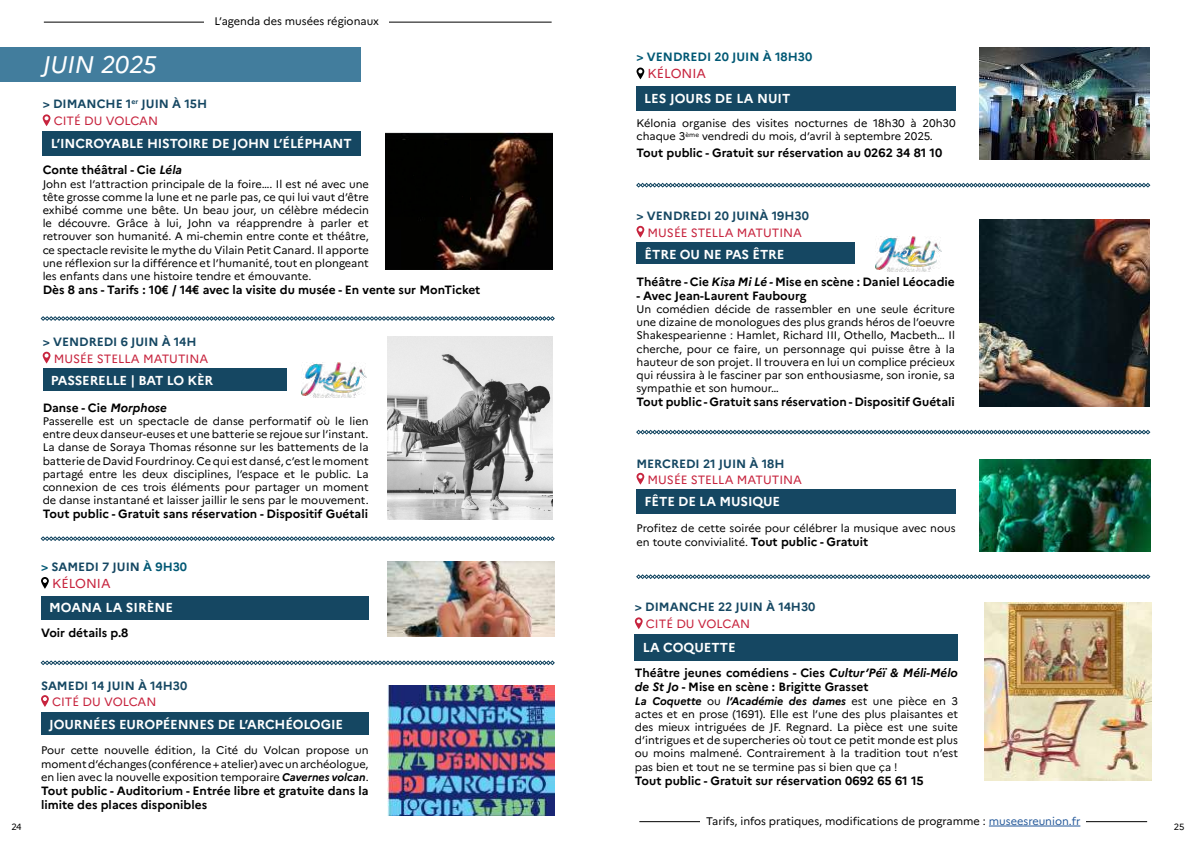
<style>
.page{position:relative;width:1191px;height:842px;background:#fff}
.page>*{position:absolute;margin:0;border:0;box-sizing:border-box;transform-origin:0 0}
.t1{font:italic 24px "Marianne";letter-spacing:-.005em;color:#fff}
.t2{font:700 13px "Marianne";letter-spacing:-.01em;color:#fff}
.t3{font:13px "Marianne";color:#c7243e}
.t4{font:700 12px/14px "Marianne";color:#000}
.t5{font:700 12px/17px "Marianne";color:#154762}
.t6{font:12px "Marianne";color:#c7243e}
.t7{font:700 12px "Marianne";color:#005874}
.t8{font:11px/13.2px "Marianne";color:#000;text-align:justify}
.t9{font:9px "Marianne";color:#000}
.s1{font-weight:400;color:#c7243e}
.s2{font-style:italic}
.s3{color:#005874}
.s4{font-weight:700;font-style:italic}
.s5{font-weight:700;font-size:12px}
.s6{color:#265a9b}
</style>
<div class="page">
<hr style="left:44px;top:22px;width:507px;height:1px;background:#000">
<div style="left:205px;top:17px;width:184px;height:15px;background:#fff"></div>
<hr style="left:639px;top:821px;width:508px;height:1px;background:#000">
<div style="left:700px;top:812px;width:385px;height:17px;background:#fff"></div>
<hr style="left:989px;top:825px;width:91px;height:1px;background:#265a9b">
<div style="left:636px;top:86px;width:319px;height:25px;background:#154762"></div>
<svg style="left:636px;top:68px;width:8px;height:11px"></svg>
<img style="left:979px;top:47px;width:171px;height:113px">
<div style="left:41px;top:596px;width:328px;height:24px;background:#154762"></div>
<svg style="left:41px;top:577px;width:8px;height:12px"></svg>
<img style="left:388px;top:562px;width:166px;height:74px">
<div style="left:636px;top:490px;width:319px;height:24px;background:#154762"></div>
<svg style="left:636px;top:473px;width:8px;height:12px"></svg>
<img style="left:979px;top:460px;width:171px;height:91px">
<img style="left:388px;top:337px;width:165px;height:182px">
<div style="left:43px;top:369px;width:243px;height:22px;background:#154762"></div>
<svg style="left:43px;top:352px;width:7px;height:12px"></svg>
<img style="left:301px;top:363px;width:66px;height:34px">
<div style="left:43px;top:131px;width:318px;height:25px;background:#154762"></div>
<svg style="left:43px;top:114px;width:7px;height:12px"></svg>
<img style="left:386px;top:133px;width:167px;height:137px">
<div style="left:389px;top:141px;width:81px;height:76px;background:#010200"></div>
<svg style="left:41px;top:316px;width:514px;height:5px"></svg>
<svg style="left:636px;top:183px;width:514px;height:4px;background:#7491a1"></svg>
<svg style="left:636px;top:430px;width:514px;height:4px;background:#7391a1"></svg>
<svg style="left:636px;top:574px;width:514px;height:5px"></svg>
<svg style="left:41px;top:536px;width:514px;height:5px"></svg>
<svg style="left:41px;top:660px;width:514px;height:5px"></svg>
<div style="left:0;top:47px;width:360px;height:34px;background:#427d9d"></div>
<img style="left:979px;top:219px;width:171px;height:188px">
<div style="left:636px;top:243px;width:218px;height:21px;background:#154762"></div>
<svg style="left:636px;top:226px;width:8px;height:12px"></svg>
<img style="left:875px;top:237px;width:66px;height:34px">
<svg style="left:41px;top:695px;width:8px;height:12px"></svg>
<div style="left:41px;top:712px;width:328px;height:23px;background:#154762"></div>
<img style="left:388px;top:685px;width:166px;height:130px">
<img style="left:985px;top:602px;width:166px;height:179px">
<div style="left:635px;top:634px;width:323px;height:27px;background:#154762"></div>
<svg style="left:635px;top:617px;width:7px;height:12px"></svg>
<p class="t8" style="left:214px;top:13px;width:166px">L’agenda des musées régionaux</p>
<h1 class="t1" style="left:43px;top:46px;width:116px">JUIN 2025</h1>
<p class="t5" style="left:54px;top:94px;width:155px;text-indent:-11px">&gt; DIMANCHE 1<sup>er</sup> JUIN À 15H<br><span class="s1">CITÉ DU VOLCAN</span></p>
<p class="t2" style="left:51px;top:133px;width:302px">L’INCROYABLE HISTOIRE DE JOHN L’ÉLÉPHANT</p>
<p class="t4" style="left:43px;top:162px;width:141px">Conte théâtral - Cie <span class="s2">Léla</span></p>
<p class="t8" style="left:43px;top:176px;width:328px">John est l’attraction principale de la foire…. Il est né avec une tête grosse comme la lune et ne parle pas, ce qui lui vaut d’être exhibé comme une bête. Un beau jour, un célèbre médecin le découvre. Grâce à lui, John va réapprendre à parler et retrouver son humanité. A mi-chemin entre conte et théâtre, ce spectacle revisite le mythe du Vilain Petit Canard. Il apporte une réflexion sur la différence et l’humanité, tout en plongeant les enfants dans une histoire tendre et émouvante.</p>
<p class="t4" style="left:43px;top:282px;width:439px">Dès 8 ans - Tarifs : 10€ / 14€ avec la visite du musée - En vente sur MonTicket</p>
<p class="t5" style="left:43px;top:332px;width:155px">&gt; VENDREDI 6 JUIN À 14H</p>
<p class="t6" style="left:54px;top:349px;width:156px">MUSÉE STELLA MATUTINA</p>
<p class="t2" style="left:51px;top:371px;width:164px">PASSERELLE | BAT LO KÈR</p>
<p class="t4" style="left:43px;top:399px;width:126px">Danse - Cie <span class="s2">Morphose</span></p>
<p class="t8" style="left:43px;top:413px;width:327px">Passerelle est un spectacle de danse performatif où le lien entre deux danseur-euses et une batterie se rejoue sur l’instant.<br>La danse de Soraya Thomas résonne sur les battements de la batterie de David Fourdrinoy. Ce qui est dansé, c’est le moment partagé entre les deux disciplines, l’espace et le public. La connexion de ces trois éléments pour partager un moment de danse instantané et laisser jaillir le sens par le mouvement.</p>
<p class="t4" style="left:43px;top:506px;width:327px">Tout public - Gratuit sans réservation - Dispositif Guétali</p>
<p class="t5" style="left:41px;top:557px;width:148px"><span class="s3">&gt;</span> SAMEDI 7 JUIN <span class="s3">À 9H30</span></p>
<p class="t3" style="left:52px;top:573px;width:60px">KÉLONIA</p>
<p class="t2" style="left:49px;top:598px;width:125px">MOANA LA SIRÈNE</p>
<p class="t4" style="left:41px;top:625px;width:89px">Voir détails p.8</p>
<p class="t5" style="left:41px;top:676px;width:148px">SAMEDI 14 JUIN À 14H30</p>
<p class="t6" style="left:52px;top:692px;width:106px">CITÉ DU VOLCAN</p>
<p class="t2" style="left:49px;top:714px;width:295px">JOURNÉES EUROPÉENNES DE L’ARCHÉOLOGIE</p>
<p class="t8" style="left:41px;top:743px;width:329px">Pour cette nouvelle édition, la Cité du Volcan propose un moment d’échanges (conférence + atelier) avec un archéologue, en lien avec la nouvelle exposition temporaire <span class="s4">Cavernes volcan</span>.</p>
<p class="t4" style="left:41px;top:782px;width:329px">Tout public - Auditorium - Entrée libre et gratuite dans la limite des places disponibles</p>
<p class="t7" style="left:636px;top:48px;width:177px">&gt; VENDREDI 20 JUIN À 18H30</p>
<p class="t3" style="left:647px;top:64px;width:60px">KÉLONIA</p>
<p class="t2" style="left:644px;top:88px;width:148px">LES JOURS DE LA NUIT</p>
<p class="t8" style="left:636px;top:116px;width:320px">Kélonia organise des visites nocturnes de 18h30 à 20h30 chaque 3<sup>ème</sup> vendredi du mois, d’avril à septembre 2025.</p>
<p class="t4" style="left:636px;top:145px;width:307px">Tout public - Gratuit sur réservation au 0262 34 81 10</p>
<p class="t5" style="left:636px;top:206px;width:174px">&gt; VENDREDI 20 JUINÀ 19H30</p>
<p class="t6" style="left:647px;top:223px;width:156px">MUSÉE STELLA MATUTINA</p>
<p class="t2" style="left:644px;top:244px;width:141px">ÊTRE OU NE PAS ÊTRE</p>
<p class="t4" style="left:636px;top:274px;width:320px">Théâtre - Cie <span class="s2">Kisa Mi Lé -</span> Mise en scène : Daniel Léocadie</p>
<p class="t4" style="left:636px;top:288px;width:171px">- Avec Jean-Laurent Faubourg</p>
<p class="t8" style="left:636px;top:302px;width:320px">Un comédien décide de rassembler en une seule écriture une dizaine de monologues des plus grands héros de l’oeuvre Shakespearienne : Hamlet, Richard III, Othello, Macbeth… Il cherche, pour ce faire, un personnage qui puisse être à la hauteur de son projet. Il trouvera en lui un complice précieux qui réussira à le fasciner par son enthousiasme, son ironie, sa sympathie et son humour…</p>
<p class="t4" style="left:636px;top:394px;width:320px">Tout public - Gratuit sans réservation - Dispositif Guétali</p>
<p class="t5" style="left:636px;top:454px;width:149px">MERCREDI 21 JUIN À 18H</p>
<p class="t6" style="left:647px;top:470px;width:156px">MUSÉE STELLA MATUTINA</p>
<p class="t2" style="left:644px;top:492px;width:137px">FÊTE DE LA MUSIQUE</p>
<p class="t8" style="left:636px;top:520px;width:321px;line-height:14px">Profitez de cette soirée pour célébrer la musique avec nous en toute convivialité. <span class="s5">Tout public - Gratuit</span></p>
<p class="t5" style="left:635px;top:597px;width:182px">&gt; DIMANCHE 22 JUIN À 14H30</p>
<p class="t6" style="left:646px;top:615px;width:106px">CITÉ DU VOLCAN</p>
<p class="t2" style="left:643px;top:637px;width:94px">LA COQUETTE</p>
<p class="t4" style="left:635px;top:665px;width:324px">Théâtre jeunes comédiens - Cies <span class="s2">Cultur’Péï &amp; Méli-Mélo de St Jo</span> - Mise en scène : Brigitte Grasset</p>
<p class="t8" style="left:635px;top:693px;width:325px"><span class="s4">La Coquette</span> ou <span class="s4">l’Académie des dames</span> est une pièce en 3 actes et en prose (1691). Elle est l’une des plus plaisantes et des mieux intriguées de JF. Regnard. La pièce est une suite d’intrigues et de supercheries où tout ce petit monde est plus ou moins malmené. Contrairement à la tradition tout n’est pas bien et tout ne se termine pas si bien que ça !</p>
<p class="t4" style="left:635px;top:772px;width:290px">Tout public - Gratuit sur réservation 0692 65 61 15</p>
<p class="t8" style="left:706px;top:813px;width:376px">Tarifs, infos pratiques, modifications de programme : <span class="s6">museesreunion.fr</span></p>
<p class="t9" style="left:11px;top:820px;width:12px">24</p>
<p class="t9" style="left:1174px;top:820px;width:12px">25</p>
</div>
